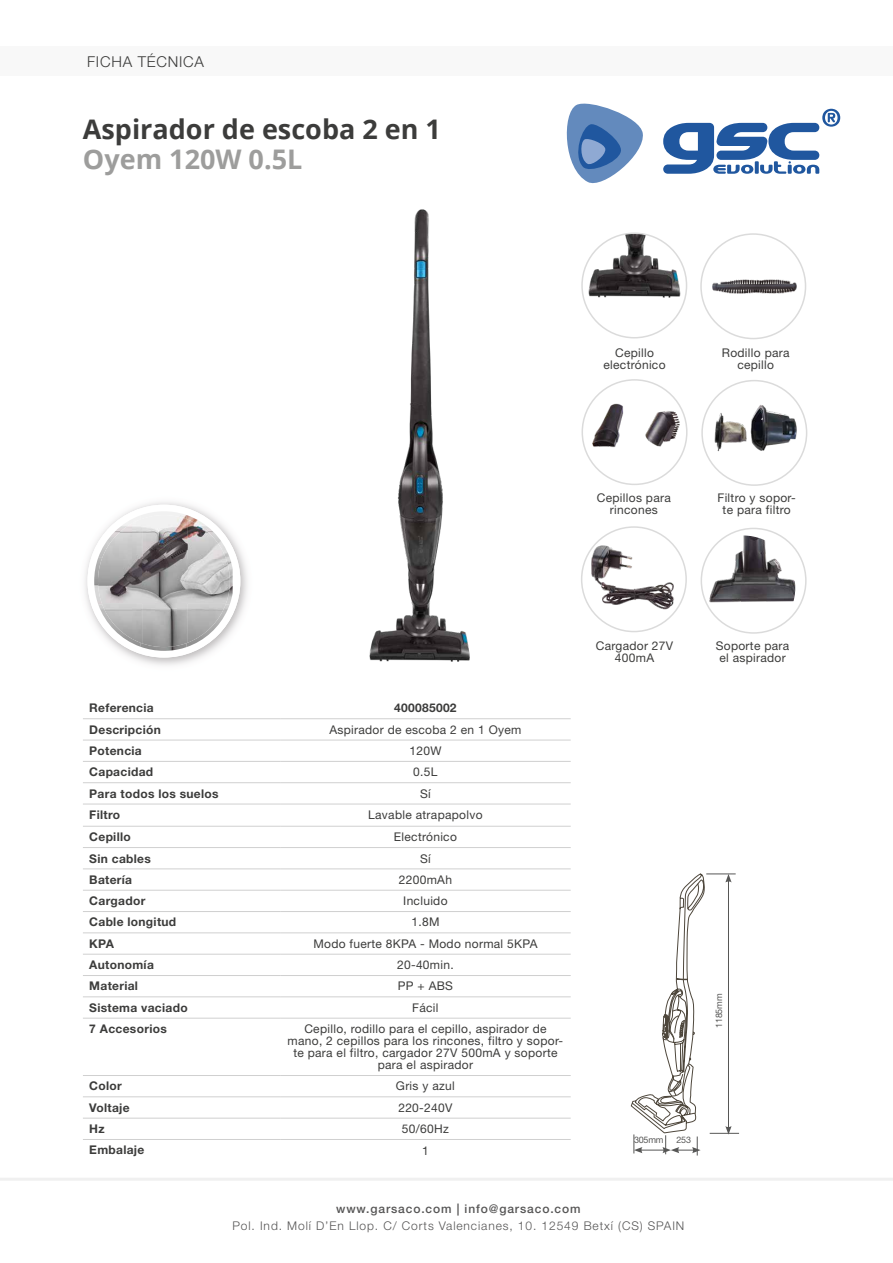
<style>
.page{position:relative;width:893px;height:1263px;background:#fff}
.page>*{position:absolute;margin:0;border:0;box-sizing:border-box;transform-origin:0 0}
.t1{font:700 27px "Open Sans";color:#3c3c3b}
.t2{font:700 27px "Open Sans";color:#9d9d9c}
.t3{font:300 15px "Helvetica Neue LT Std";letter-spacing:.05em;color:#3c3c3b}
.t4{font:12px/12px "Helvetica Neue LT Std";letter-spacing:.025em;color:#3c3c3b;text-align:center}
.t5{font:700 12px "Helvetica Neue LT Std";letter-spacing:.025em;color:#3c3c3b}
.t6{font:300 12px "Helvetica Neue LT Std";letter-spacing:.075em;color:#565555}
.t7{font:500 12px "Helvetica Neue LT Std";letter-spacing:.075em;color:#565555}
.t8{font:9px "Helvetica Neue LT Std";letter-spacing:-.025em;color:#575756}
</style>
<div class="page">
<svg style="left:663px;top:109px;width:177px;height:65px"></svg>
<svg style="left:566px;top:103px;width:77px;height:81px"></svg>
<hr style="left:0;top:1178px;width:893px;height:3px;background:#f0f0f0">
<div style="left:0;top:47px;width:893px;height:29px;background:#f8f8f8"></div>
<hr style="left:83px;top:761px;width:197px;height:1px;background:#d0d0d0">
<hr style="left:280px;top:761px;width:291px;height:1px;background:#d0d0d0">
<hr style="left:83px;top:782px;width:197px;height:1px;background:#d0d0d0">
<hr style="left:280px;top:782px;width:291px;height:1px;background:#d0d0d0">
<hr style="left:83px;top:804px;width:197px;height:1px;background:#d0d0d0">
<hr style="left:280px;top:804px;width:291px;height:1px;background:#d0d0d0">
<hr style="left:83px;top:826px;width:197px;height:1px;background:#d0d0d0">
<hr style="left:280px;top:826px;width:291px;height:1px;background:#d0d0d0">
<hr style="left:83px;top:847px;width:197px;height:1px;background:#d0d0d0">
<hr style="left:280px;top:847px;width:291px;height:1px;background:#d0d0d0">
<hr style="left:83px;top:868px;width:197px;height:1px;background:#d0d0d0">
<hr style="left:280px;top:868px;width:291px;height:1px;background:#d0d0d0">
<hr style="left:83px;top:890px;width:197px;height:1px;background:#d0d0d0">
<hr style="left:280px;top:890px;width:291px;height:1px;background:#d0d0d0">
<hr style="left:83px;top:911px;width:197px;height:1px;background:#d0d0d0">
<hr style="left:280px;top:911px;width:291px;height:1px;background:#d0d0d0">
<hr style="left:83px;top:932px;width:197px;height:1px;background:#d0d0d0">
<hr style="left:280px;top:932px;width:291px;height:1px;background:#d0d0d0">
<hr style="left:83px;top:954px;width:197px;height:1px;background:#d0d0d0">
<hr style="left:280px;top:954px;width:291px;height:1px;background:#d0d0d0">
<hr style="left:83px;top:975px;width:197px;height:1px;background:#d0d0d0">
<hr style="left:280px;top:975px;width:291px;height:1px;background:#d0d0d0">
<hr style="left:83px;top:996px;width:197px;height:1px;background:#d0d0d0">
<hr style="left:280px;top:996px;width:291px;height:1px;background:#d0d0d0">
<hr style="left:83px;top:1018px;width:197px;height:1px;background:#d0d0d0">
<hr style="left:280px;top:1018px;width:291px;height:1px;background:#d0d0d0">
<hr style="left:83px;top:1075px;width:197px;height:1px;background:#d0d0d0">
<hr style="left:280px;top:1075px;width:291px;height:1px;background:#d0d0d0">
<hr style="left:83px;top:1096px;width:197px;height:1px;background:#d0d0d0">
<hr style="left:280px;top:1096px;width:291px;height:1px;background:#d0d0d0">
<hr style="left:83px;top:1118px;width:197px;height:1px;background:#d0d0d0">
<hr style="left:280px;top:1118px;width:291px;height:1px;background:#d0d0d0">
<hr style="left:83px;top:1139px;width:197px;height:1px;background:#d0d0d0">
<hr style="left:280px;top:1139px;width:291px;height:1px;background:#d0d0d0">
<hr style="left:83px;top:718px;width:197px;height:1px;background:#d0d0d0">
<hr style="left:280px;top:718px;width:291px;height:1px;background:#d0d0d0">
<hr style="left:83px;top:740px;width:197px;height:1px;background:#d0d0d0">
<hr style="left:280px;top:740px;width:291px;height:1px;background:#d0d0d0">
<img style="left:369px;top:209px;width:101px;height:453px">
<svg style="left:630px;top:873px;width:109px;height:283px"></svg>
<img style="left:706px;top:246px;width:97px;height:93px">
<div style="left:700px;top:233px;width:106px;height:106px;border:2px solid #dbdbdb;border-radius:50%"></div>
<img style="left:582px;top:380px;width:105px;height:104px;border-radius:52px">
<div style="left:581px;top:379px;width:106px;height:106px;border:2px solid #dbdbdb;border-radius:50%"></div>
<img style="left:584px;top:235px;width:102px;height:72px">
<div style="left:581px;top:232px;width:106px;height:106px;border:2px solid #dbdbdb;border-radius:50%"></div>
<img style="left:704px;top:396px;width:97px;height:72px">
<div style="left:701px;top:380px;width:106px;height:106px;border:2px solid #dbdbdb;border-radius:50%"></div>
<img style="left:691px;top:535px;width:104px;height:105px;border-radius:52px">
<svg style="left:699px;top:534px;width:36px;height:38px"></svg>
<div style="left:701px;top:528px;width:106px;height:106px;border:2px solid #dbdbdb;border-radius:50%"></div>
<img style="left:578px;top:534px;width:104px;height:104px;border-radius:52px">
<div style="left:575px;top:598px;width:26px;height:28px;background:#fff"></div>
<div style="left:581px;top:526px;width:106px;height:106px;border:2px solid #dbdbdb;border-radius:50%"></div>
<img style="left:84px;top:502px;width:164px;height:164px">
<svg style="left:87px;top:505px;width:153px;height:152px"></svg>
<img style="left:102px;top:519px;width:41px;height:40px">
<img style="left:143px;top:519px;width:45px;height:40px">
<img style="left:188px;top:558px;width:38px;height:1px">
<img style="left:102px;top:559px;width:124px;height:44px">
<img style="left:102px;top:603px;width:41px;height:40px">
<img style="left:143px;top:603px;width:45px;height:40px">
<img style="left:188px;top:603px;width:38px;height:1px">
<img style="left:98px;top:515px;width:42px;height:43px">
<img style="left:140px;top:511px;width:47px;height:8px">
<img style="left:186px;top:515px;width:44px;height:43px">
<img style="left:94px;top:558px;width:8px;height:46px">
<img style="left:226px;top:558px;width:7px;height:46px">
<img style="left:98px;top:604px;width:42px;height:43px">
<img style="left:140px;top:643px;width:47px;height:8px">
<img style="left:186px;top:604px;width:44px;height:43px">
<p class="t3" style="left:87px;top:52px;width:118px">FICHA TÉCNICA</p>
<h1 class="t1" style="left:83px;top:110px;width:360px">Aspirador de escoba 2 en 1</h1>
<h1 class="t2" style="left:83px;top:140px;width:221px">Oyem 120W 0.5L</h1>
<p class="t4" style="left:603px;top:346px;width:64px">Cepillo electrónico</p>
<p class="t4" style="left:722px;top:346px;width:69px">Rodillo para cepillo</p>
<p class="t4" style="left:597px;top:492px;width:76px">Cepillos para rincones</p>
<p class="t4" style="left:717px;top:492px;width:80px">Filtro y sopor&shy;te para filtro</p>
<p class="t5" style="left:89px;top:701px;width:66px">Referencia</p>
<p class="t5" style="left:394px;top:701px;width:64px">400085002</p>
<p class="t5" style="left:89px;top:722px;width:73px">Descripción</p>
<p class="t4" style="left:329px;top:723px;width:194px">Aspirador de escoba 2 en 1 Oyem</p>
<p class="t5" style="left:89px;top:743px;width:54px">Potencia</p>
<p class="t4" style="left:409px;top:744px;width:34px">120W</p>
<p class="t5" style="left:89px;top:765px;width:65px">Capacidad</p>
<p class="t4" style="left:413px;top:766px;width:26px">0.5L</p>
<p class="t5" style="left:89px;top:786px;width:131px">Para todos los suelos</p>
<p class="t4" style="left:420px;top:787px;width:12px">Sí</p>
<p class="t5" style="left:89px;top:807px;width:32px">Filtro</p>
<p class="t4" style="left:368px;top:809px;width:116px">Lavable atrapapolvo</p>
<p class="t5" style="left:89px;top:829px;width:43px">Cepillo</p>
<p class="t4" style="left:394px;top:831px;width:64px">Electrónico</p>
<p class="t5" style="left:89px;top:851px;width:63px">Sin cables</p>
<p class="t4" style="left:420px;top:852px;width:12px">Sí</p>
<p class="t5" style="left:89px;top:872px;width:44px">Batería</p>
<p class="t4" style="left:399px;top:873px;width:55px">2200mAh</p>
<p class="t5" style="left:89px;top:893px;width:58px">Cargador</p>
<p class="t4" style="left:403px;top:895px;width:46px">Incluido</p>
<p class="t5" style="left:89px;top:915px;width:88px">Cable longitud</p>
<p class="t4" style="left:411px;top:916px;width:30px">1.8M</p>
<p class="t5" style="left:89px;top:936px;width:26px">KPA</p>
<p class="t4" style="left:313px;top:937px;width:226px">Modo fuerte 8KPA - Modo normal 5KPA</p>
<p class="t5" style="left:89px;top:957px;width:66px">Autonomía</p>
<p class="t4" style="left:397px;top:959px;width:58px">20-40min.</p>
<p class="t5" style="left:89px;top:979px;width:50px">Material</p>
<p class="t4" style="left:398px;top:980px;width:57px">PP + ABS</p>
<p class="t5" style="left:89px;top:1000px;width:100px">Sistema vaciado</p>
<p class="t4" style="left:412px;top:1001px;width:28px">Fácil</p>
<p class="t5" style="left:89px;top:1021px;width:79px">7 Accesorios</p>
<p class="t4" style="left:288px;top:1023px;width:277px">Cepillo, rodillo para el cepillo, aspirador de mano, 2 cepillos para los rincones, filtro y sopor&shy;te para el filtro, cargador 27V 500mA y soporte para el aspirador</p>
<p class="t5" style="left:89px;top:1079px;width:34px">Color</p>
<p class="t4" style="left:396px;top:1080px;width:60px">Gris y azul</p>
<p class="t5" style="left:89px;top:1100px;width:42px">Voltaje</p>
<p class="t4" style="left:398px;top:1101px;width:56px">220-240V</p>
<p class="t5" style="left:89px;top:1121px;width:17px">Hz</p>
<p class="t4" style="left:402px;top:1123px;width:48px">50/60Hz</p>
<p class="t5" style="left:89px;top:1143px;width:57px">Embalaje</p>
<p class="t4" style="left:422px;top:1144px;width:8px">1</p>
<p class="t4" style="left:596px;top:640px;width:79px">Cargador 27V<br>400mA</p>
<p class="t4" style="left:716px;top:640px;width:75px;text-align:left">Soporte para el aspirador</p>
<p class="t8" style="left:714px;top:1028px;width:36px;rotate:-90deg">1185mm</p>
<p class="t8" style="left:634px;top:1134px;width:31px">305mm</p>
<p class="t8" style="left:676px;top:1134px;width:16px">253</p>
<p class="t7" style="left:336px;top:1202px;width:246px">www.garsaco.com | info@garsaco.com</p>
<p class="t6" style="left:232px;top:1218px;width:453px">Pol. Ind. Molí D’En Llop. C/ Corts Valencianes, 10. 12549 Betxí (CS) SPAIN</p>
</div>
